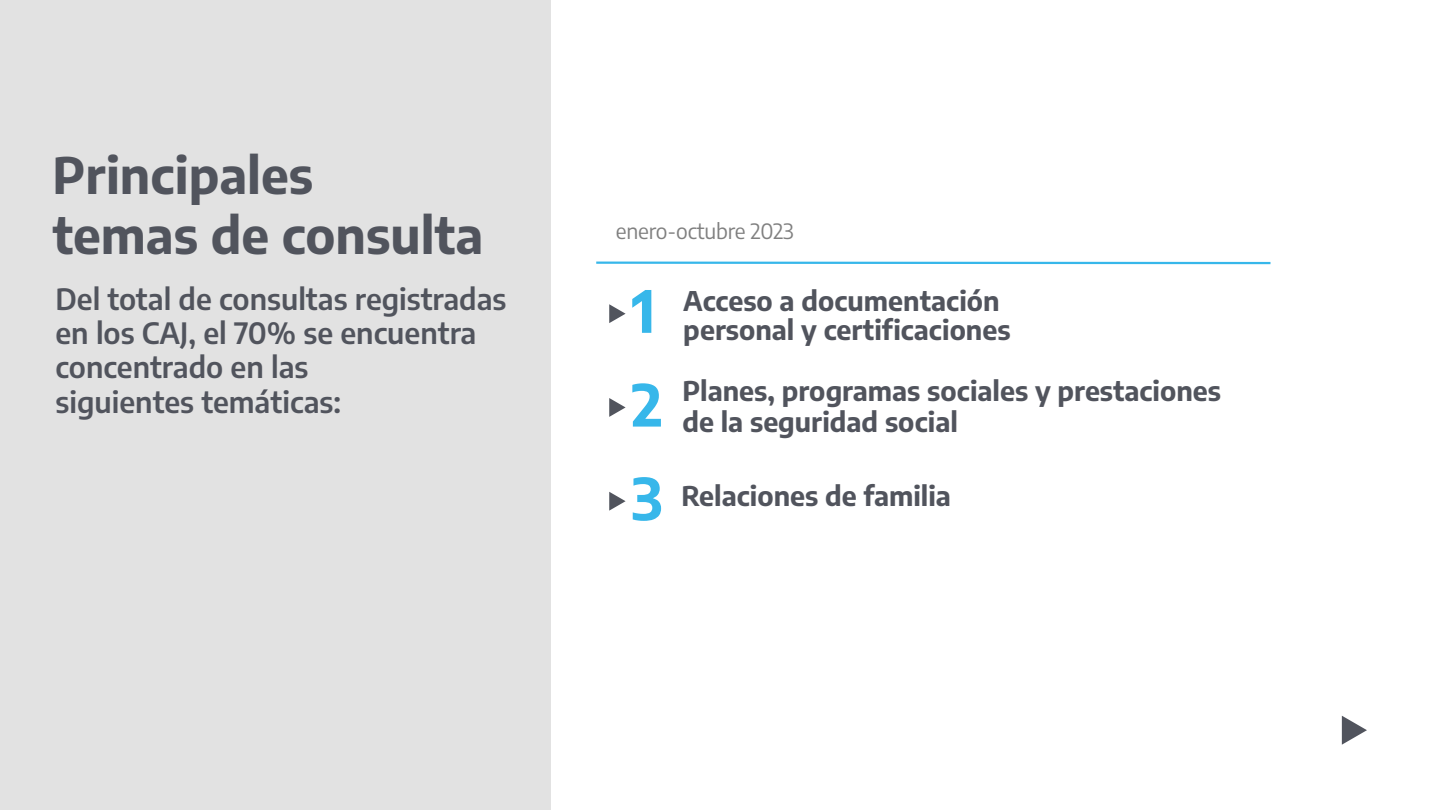
<style>
.page{position:relative;width:1440px;height:810px;background:#fff}
.page>*{position:absolute;margin:0;border:0;box-sizing:border-box;transform-origin:0 0}
.t1{font:700 49.95px/59.9px "Encode Sans";color:#51545d}
.t2{font:600 29.25px/34.2px "Encode Sans";color:#51545d}
.t3{font:700 27px/28.2px "Encode Sans";color:#51545d}
.t4{font:21px "Encode Sans";letter-spacing:-.01em;color:#808080}
.s1{font-size:57.68px;color:#37b7ea}
</style>
<div class="page">
<div style="left:0;top:0;width:550px;height:810px;background:#e2e2e2"></div>
<svg style="left:596px;top:261px;width:675px;height:4px"></svg>
<svg style="left:609px;top:304px;width:17px;height:19px"></svg>
<svg style="left:609px;top:398px;width:17px;height:19px"></svg>
<svg style="left:609px;top:492px;width:17px;height:19px"></svg>
<svg style="left:1342px;top:716px;width:25px;height:29px"></svg>
<h1 class="t1" style="left:52px;top:143px;width:432px">Principales<br>temas de consulta</h1>
<p class="t2" style="left:56px;top:281px;width:453px">Del total de consultas registradas en los CAJ, el 70% se encuentra concentrado en las<br>siguientes temáticas:</p>
<p class="t4" style="left:616px;top:217px;width:180px">enero-octubre 2023</p>
<p class="t3" style="left:683px;top:286px;width:329px;text-indent:-52px"><span class="s1">1</span> Acceso a documentación personal y certificaciones</p>
<p class="t3" style="left:682px;top:374px;width:540px;line-height:31.2px;text-indent:-51px"><span class="s1">2</span> Planes, programas sociales y prestaciones de la seguridad social</p>
<p class="t3" style="left:632px;top:481px;width:321px"><span class="s1">3</span> Relaciones de familia</p>
</div>
